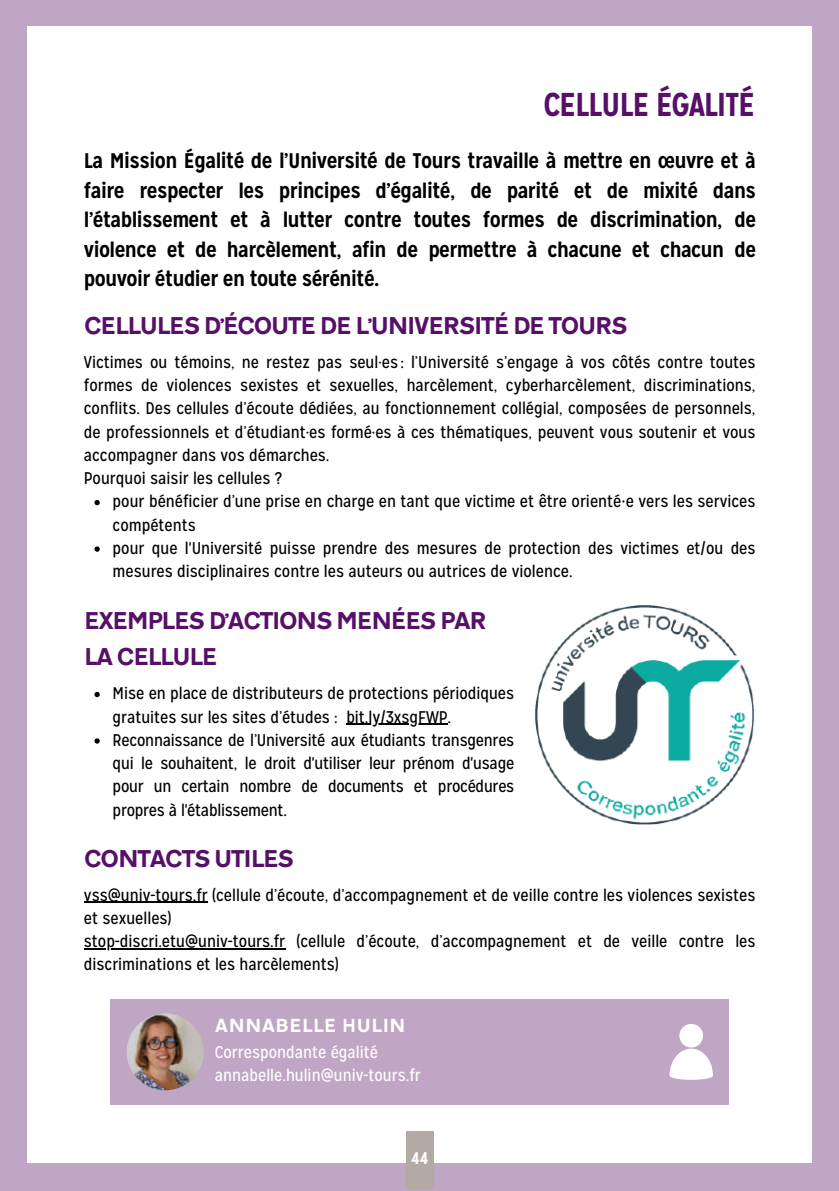
<style>
.page{position:relative;width:839px;height:1191px;background:#fff}
.page>*{position:absolute;margin:0;border:0;box-sizing:border-box;transform-origin:0 0}
.t1{font:700 33px "Mission Gothic";letter-spacing:-.04em;color:#571067}
.t2{font:700 25.4px/36px "Transport D";letter-spacing:-.075em;color:#571067}
.t3{font:700 21.2px/29.6px "Mission Gothic";letter-spacing:-.025em;color:#000;text-align:justify}
.t4{font:700 19.8px "Transport D";color:#fff}
.t5{font:17px/23.2px "Mission Gothic";color:#000}
.t6{font:17px/23.2px "Mission Gothic";color:#fff}
.t7{font:700 17px "Mission Gothic";color:#fff}
.s1{font-family:"Liberation Serif"}
</style>
<div class="page">
<div style="left:0;top:0;width:838px;height:1191px;background:#bfa6c4"></div>
<div style="left:28px;top:27px;width:784px;height:1136px;background:#fff"></div>
<div style="left:110px;top:999px;width:619px;height:106px;background:#bfa6c4"></div>
<img style="left:127px;top:1013px;width:77px;height:77px;border-radius:50%">
<svg style="left:669px;top:1024px;width:43px;height:56px"></svg>
<div style="left:406px;top:1131px;width:27px;height:58px;background:#b3a9a5"></div>
<svg style="left:94px;top:500px;width:6px;height:5px"></svg>
<svg style="left:94px;top:546px;width:6px;height:6px"></svg>
<hr style="left:84px;top:902px;width:124px;height:1px;background:#000">
<hr style="left:84px;top:948px;width:201px;height:1px;background:#000">
<img style="left:535px;top:606px;width:220px;height:219px">
<svg style="left:94px;top:692px;width:6px;height:5px"></svg>
<hr style="left:346px;top:724px;width:101px;height:1px;background:#000">
<svg style="left:94px;top:738px;width:6px;height:6px"></svg>
<h1 class="t1" style="left:543px;top:83px;width:214px">CELLULE ÉGALITÉ</h1>
<p class="t3" style="left:84px;top:146px;width:673px">La Mission Égalité de l’Université de Tours travaille à mettre en œuvre et à faire respecter les principes d’égalité, de parité et de mixité dans l’établissement et à lutter contre toutes formes de discrimination, de violence et de harcèlement, afin de permettre à chacune et chacun de pouvoir étudier en toute sérénité.</p>
<h2 class="t2" style="left:84px;top:305px;width:545px">CELLULES D’ÉCOUTE DE L’UNIVERSITÉ DE TOURS</h2>
<p class="t5" style="left:84px;top:350px;width:673px">Victimes ou témoins, ne restez pas seul·es : l’Université s’engage à vos côtés contre toutes formes de violences sexistes et sexuelles, harcèlement, cyberharcèlement, discriminations, conflits. Des cellules d’écoute dédiées, au fonctionnement collégial, composées de personnels, de professionnels et d’étudiant·es formé·es à ces thématiques, peuvent vous soutenir et vous accompagner dans vos démarches.<br>Pourquoi saisir les cellules ?</p>
<p class="t5" style="left:113px;top:490px;width:644px">pour bénéficier d’une prise en charge en tant que victime et être orienté<span class="s1">∙</span>e vers les services compétents<br>pour que l'Université puisse prendre des mesures de protection des victimes et/ou des mesures disciplinaires contre les auteurs ou autrices de violence.</p>
<h2 class="t2" style="left:84px;top:599px;width:404px">EXEMPLES D’ACTIONS MENÉES PAR<br>LA CELLULE</h2>
<p class="t5" style="left:113px;top:682px;width:403px">Mise en place de distributeurs de protections périodiques gratuites sur les sites d’études : bit.ly/3xsgFWP.<br>Reconnaissance de l’Université aux étudiants transgenres qui le souhaitent, le droit d'utiliser leur prénom d'usage pour un certain nombre de documents et procédures propres à l'établissement.</p>
<h2 class="t2" style="left:84px;top:838px;width:212px">CONTACTS UTILES</h2>
<p class="t5" style="left:84px;top:883px;width:673px">vss@univ-tours.fr (cellule d’écoute, d’accompagnement et de veille contre les violences sexistes et sexuelles)<br>stop-discri.etu@univ-tours.fr (cellule d’écoute, d’accompagnement et de veille contre les discriminations et les harcèlements)</p>
<p class="t4" style="left:215px;top:1009px;width:192px">ANNABELLE HULIN</p>
<p class="t6" style="left:215px;top:1040px;width:207px">Correspondante égalité annabelle.hulin@univ-tours.fr</p>
<p class="t7" style="left:411px;top:1147px;width:19px">44</p>
</div>
